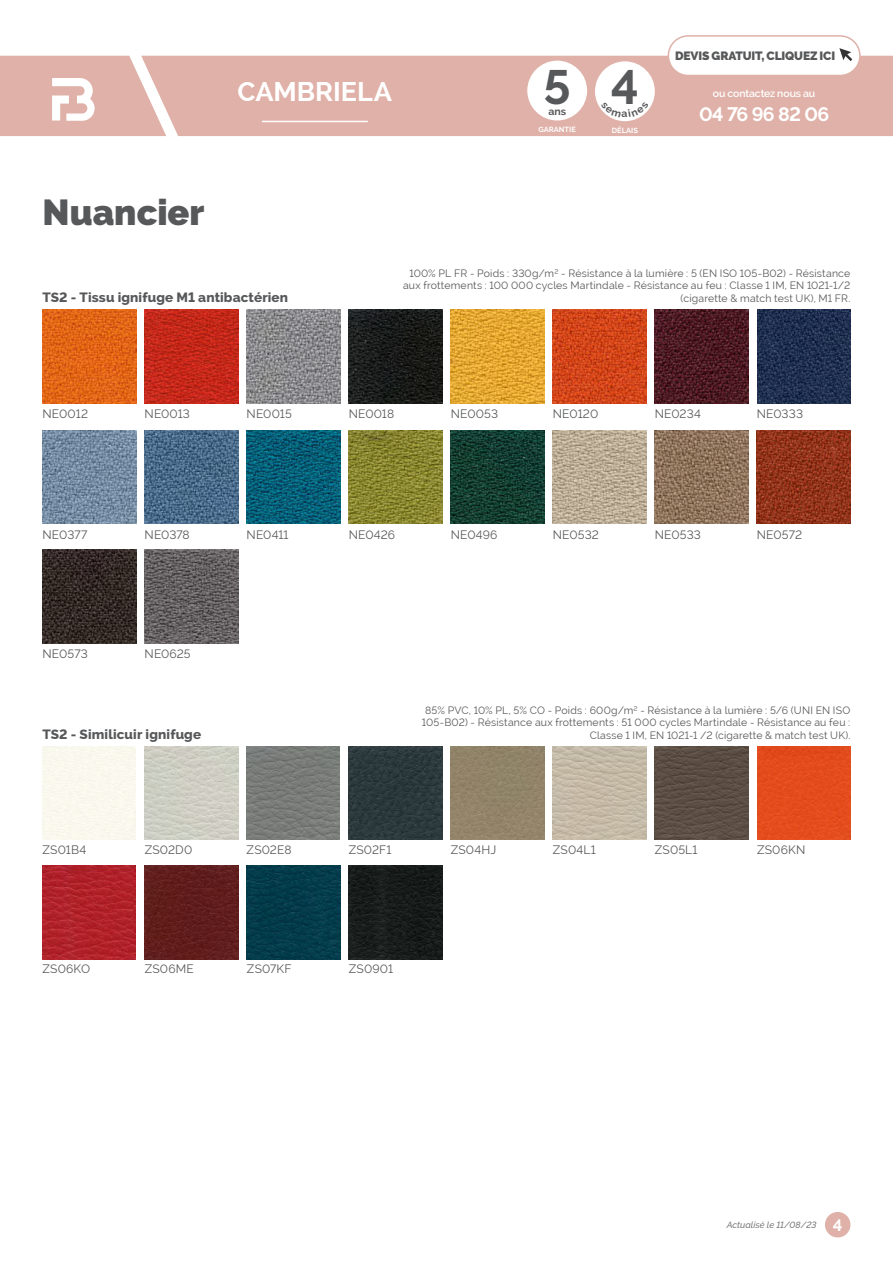
<style>
.page{position:relative;width:893px;height:1263px;background:#fff}
.page>*{position:absolute;margin:0;border:0;box-sizing:border-box;transform-origin:0 0}
.t1{font:700 48px "Raleway";color:#57585a}
.t2{font:900 36px "Raleway";color:#57585a}
.t3{font:700 27px "Raleway";color:#fff}
.t4{font:700 19.5px "Raleway";letter-spacing:-.045em;color:#fff}
.t5{font:800 13.5px "Raleway";letter-spacing:.01em;color:#57585a}
.t6{font:12px "Raleway";letter-spacing:.01em;color:#57585a}
.t7{font:900 12px "Raleway";letter-spacing:-.01em;color:#57585a}
.t8{font:10.5px/12.6px "Raleway";letter-spacing:.02em;color:#57585a;text-align:right}
.t9{font:600 10.5px "Raleway";letter-spacing:-.01em;color:#fff}
.t10{font:700 10.5px "Raleway";color:#57585a}
.t11{font:italic 500 9px "Raleway";color:#787878}
.t12{font:700 7.5px "Raleway";color:#fff}
.s1{font-weight:700;font-style:normal;font-size:16.5px;color:#fff}
</style>
<div class="page">
<img style="left:247px;top:310px;width:93px;height:93px">
<img style="left:43px;top:866px;width:93px;height:93px">
<img style="left:145px;top:866px;width:93px;height:93px">
<img style="left:247px;top:866px;width:93px;height:93px">
<img style="left:349px;top:866px;width:93px;height:93px">
<img style="left:145px;top:746px;width:93px;height:94px">
<img style="left:247px;top:746px;width:93px;height:94px">
<img style="left:349px;top:746px;width:93px;height:94px">
<img style="left:451px;top:746px;width:93px;height:94px">
<img style="left:553px;top:746px;width:93px;height:94px">
<img style="left:655px;top:746px;width:93px;height:94px">
<div style="left:757px;top:746px;width:93px;height:94px;background:#e34c1c"></div>
<img style="left:349px;top:430px;width:93px;height:94px">
<img style="left:451px;top:430px;width:93px;height:94px">
<img style="left:348px;top:310px;width:94px;height:93px">
<img style="left:451px;top:310px;width:93px;height:93px">
<img style="left:553px;top:310px;width:93px;height:93px">
<img style="left:757px;top:310px;width:94px;height:93px">
<img style="left:43px;top:550px;width:93px;height:93px">
<img style="left:145px;top:550px;width:93px;height:93px">
<img style="left:655px;top:310px;width:93px;height:93px">
<img style="left:553px;top:430px;width:93px;height:94px">
<img style="left:655px;top:430px;width:93px;height:94px">
<img style="left:757px;top:430px;width:93px;height:94px">
<img style="left:43px;top:430px;width:93px;height:94px">
<img style="left:145px;top:430px;width:93px;height:94px">
<img style="left:43px;top:310px;width:93px;height:93px">
<img style="left:145px;top:310px;width:93px;height:93px">
<img style="left:247px;top:430px;width:93px;height:94px">
<div style="left:0;top:56px;width:893px;height:80px;background:#dfb1a8"></div>
<hr style="left:262px;top:121px;width:106px;height:1px;background:#fff">
<div style="left:825px;top:1212px;width:25px;height:25px;background:#dfb1a8;border-radius:50%"></div>
<svg style="left:52px;top:78px;width:43px;height:43px"></svg>
<div style="left:527px;top:61px;width:60px;height:59px;background:#fff;border-radius:50%"></div>
<div style="left:595px;top:61px;width:60px;height:60px;background:#fff;border-radius:50%"></div>
<div style="left:668px;top:36px;width:192px;height:39px;background:#fff;border-radius:20px"></div>
<div style="left:668px;top:35px;width:193px;height:41px;border:2px solid #dfb1a8;border-radius:20px"></div>
<svg style="left:839px;top:48px;width:13px;height:13px"></svg>
<svg style="left:601px;top:109px;width:48px;height:9px"></svg>
<h3 class="t3" style="left:237px;top:76px;width:156px">CAMBRIELA</h3>
<h1 class="t1" style="left:543px;top:59px;width:29px">5</h1>
<p class="t10" style="left:548px;top:105px;width:19px">ans</p>
<p class="t12" style="left:538px;top:125px;width:39px">GARANTIE</p>
<h1 class="t1" style="left:611px;top:60px;width:29px">4</h1>
<p class="t12" style="left:612px;top:126px;width:28px">DÉLAIS</p>
<p class="t7" style="left:675px;top:49px;width:162px">DEVIS GRATUIT, CLIQUEZ ICI</p>
<p class="t9" style="left:713px;top:88px;width:104px">ou contactez nous au</p>
<h3 class="t4" style="left:699px;top:103px;width:132px">04 76 96 82 06</h3>
<h2 class="t2" style="left:43px;top:192px;width:164px">Nuancier</h2>
<p class="t5" style="left:43px;top:290px;width:247px">TS2 - Tissu ignifuge M1 antibactérien</p>
<p class="t8" style="left:403px;top:267px;width:449px">100% PL FR - Poids : 330g/m² - Résistance à la lumière : 5 (EN ISO 105-B02) - Résistance aux frottements : 100 000 cycles Martindale - Résistance au feu : Classe 1 IM, EN 1021-1/2 (cigarette &amp; match test UK), M1 FR.</p>
<p class="t6" style="left:43px;top:407px;width:47px">NE0012</p>
<p class="t6" style="left:145px;top:407px;width:47px">NE0013</p>
<p class="t6" style="left:247px;top:407px;width:47px">NE0015</p>
<p class="t6" style="left:349px;top:407px;width:47px">NE0018</p>
<p class="t6" style="left:451px;top:407px;width:49px">NE0053</p>
<p class="t6" style="left:553px;top:407px;width:47px">NE0120</p>
<p class="t6" style="left:757px;top:407px;width:48px">NE0333</p>
<p class="t6" style="left:655px;top:407px;width:47px">NE0234</p>
<p class="t6" style="left:349px;top:527px;width:48px">NE0426</p>
<p class="t6" style="left:451px;top:527px;width:48px">NE0496</p>
<p class="t6" style="left:43px;top:527px;width:46px">NE0377</p>
<p class="t6" style="left:145px;top:527px;width:47px">NE0378</p>
<p class="t6" style="left:553px;top:527px;width:48px">NE0532</p>
<p class="t6" style="left:655px;top:527px;width:48px">NE0533</p>
<p class="t6" style="left:757px;top:527px;width:47px">NE0572</p>
<p class="t6" style="left:247px;top:527px;width:43px">NE0411</p>
<p class="t6" style="left:43px;top:647px;width:47px">NE0573</p>
<p class="t6" style="left:145px;top:647px;width:48px">NE0625</p>
<p class="t5" style="left:43px;top:726px;width:160px">TS2 - Similicuir ignifuge</p>
<p class="t8" style="left:422px;top:704px;width:430px">85% PVC, 10% PL, 5% CO - Poids : 600g/m² - Résistance à la lumière : 5/6 (UNI EN ISO<br>105-B02) - Résistance aux frottements : 51 000 cycles Martindale - Résistance au feu :<br>Classe 1 IM, EN 1021-1 /2 (cigarette &amp; match test UK).</p>
<p class="t6" style="left:43px;top:842px;width:45px">ZS01B4</p>
<p class="t6" style="left:145px;top:842px;width:49px">ZS02D0</p>
<p class="t6" style="left:247px;top:842px;width:46px">ZS02E8</p>
<p class="t6" style="left:349px;top:842px;width:44px">ZS02F1</p>
<p class="t6" style="left:451px;top:842px;width:47px">ZS04HJ</p>
<p class="t6" style="left:553px;top:842px;width:44px">ZS04L1</p>
<p class="t6" style="left:655px;top:842px;width:44px">ZS05L1</p>
<p class="t6" style="left:757px;top:842px;width:50px">ZS06KN</p>
<p class="t6" style="left:43px;top:962px;width:49px">ZS06KO</p>
<p class="t6" style="left:145px;top:962px;width:51px">ZS06ME</p>
<p class="t6" style="left:247px;top:962px;width:46px">ZS07KF</p>
<p class="t6" style="left:349px;top:962px;width:46px">ZS0901</p>
<p class="t11" style="left:727px;top:1219px;width:117px">Actualisé le 11/08/23 <span class="s1">4</span></p>
</div>
